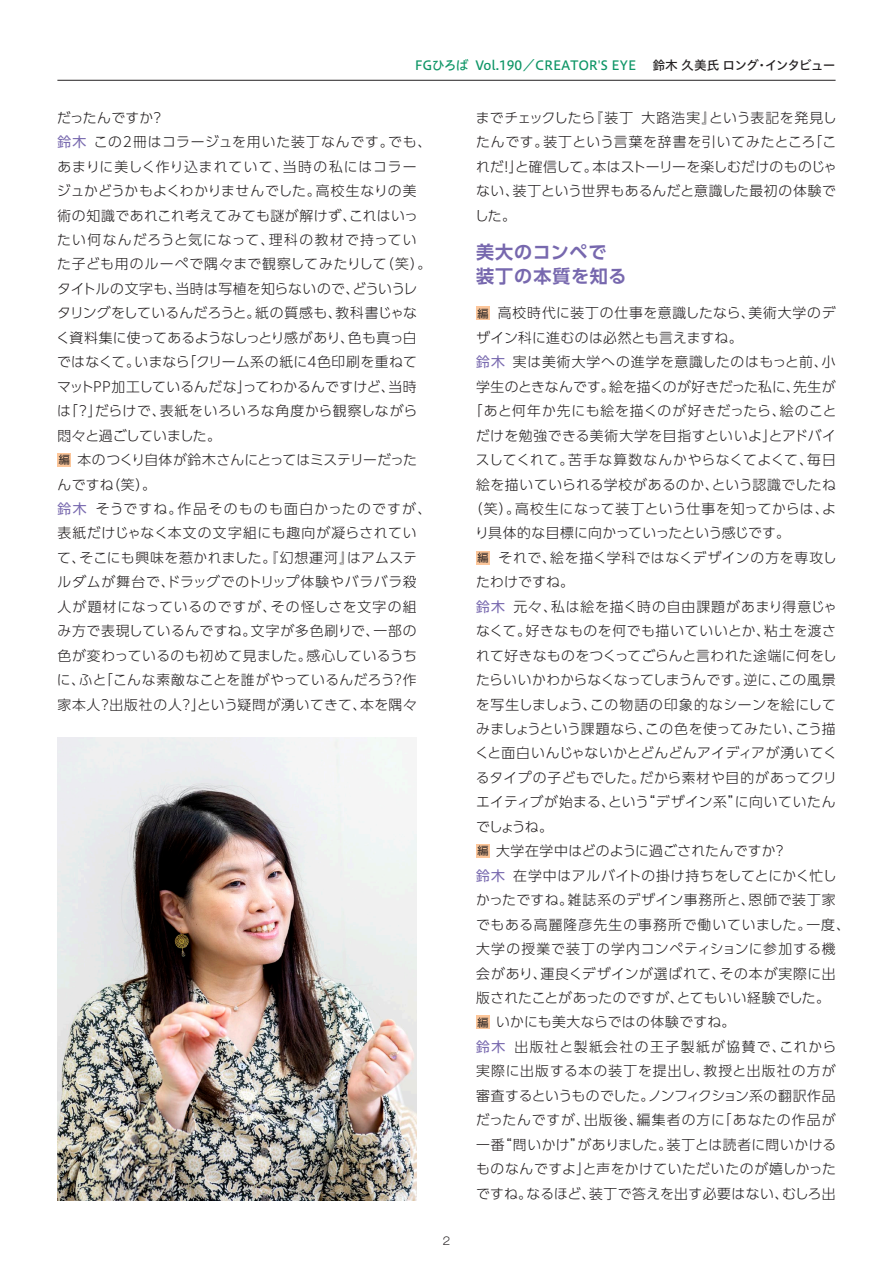
<style>
.page{position:relative;width:893px;height:1263px;background:#fff}
.page>*{position:absolute;margin:0;border:0;box-sizing:border-box;transform-origin:0 0}
.t1{font:700 18px/23.4px "UD Shin Go Pro De";letter-spacing:.05em;color:#7768ae}
.t2{font:300 13.8px/24.5px "UD Shin Go Pro";letter-spacing:.035em;color:#231f20}
.t3{font:300 13.8px "UD Shin Go Pro";letter-spacing:.065em;color:#231f20}
.t4{font:300 13.8px "UD Shin Go Pro";letter-spacing:.015em;color:#231f20}
.t5{font:300 13.8px "UD Shin Go Pro";letter-spacing:.005em;color:#231f20}
.t6{font:300 13.8px "UD Shin Go Pro";letter-spacing:.07em;color:#231f20}
.t7{font:300 13.8px "UD Shin Go Pro";letter-spacing:.055em;color:#231f20}
.t8{font:300 13.8px "UD Shin Go Pro";letter-spacing:-.005em;color:#231f20}
.t9{font:300 13.8px "UD Shin Go Pro";letter-spacing:-.025em;color:#231f20}
.t10{font:300 13.8px "UD Shin Go Pro";letter-spacing:.06em;color:#231f20}
.t11{font:300 13.8px "UD Shin Go Pro";letter-spacing:.085em;color:#231f20}
.t12{font:300 13.8px "UD Shin Go Pro";letter-spacing:.105em;color:#231f20}
.t13{font:300 13.8px "UD Shin Go Pro";letter-spacing:-.02em;color:#231f20}
.t14{font:12.75px "Hiragino UD Sans Std W5";letter-spacing:-.025em;color:#0f9667}
.t15{font:300 10.65px "Gothic MB101 Pro";color:#231f20}
.s1{color:#231f20}
.s2{font-weight:400;color:#7768ae}
.s3{font-family:"Hiragino UD Sans Std W4";font-weight:400;font-size:11.7px}
</style>
<div class="page">
<hr style="left:57px;top:80px;width:779px;height:1px;background:#231f20">
<div style="left:57px;top:453px;width:14px;height:14px;background:#fcc69a"></div>
<div style="left:476px;top:306px;width:14px;height:14px;background:#fcc69a"></div>
<div style="left:476px;top:551px;width:14px;height:13px;background:#fcc69a"></div>
<div style="left:476px;top:844px;width:14px;height:14px;background:#fcc69a"></div>
<div style="left:476px;top:1015px;width:14px;height:14px;background:#fcc69a"></div>
<img style="left:57px;top:738px;width:360px;height:462px">
<p class="t14" style="left:415px;top:55px;width:422px">FGひろば Vol.190／CREATOR'S EYE　 <span class="s1">鈴木 久美氏 ロング・インタビュー</span></p>
<p class="t2" style="left:56px;top:105px;width:377px">だったんですか？<br><span class="s2">鈴木</span> この2冊はコラージュを用いた装丁なんです。でも、あまりに美しく作り込まれていて、当時の私にはコラージュかどうかもよくわかりませんでした。高校生なりの美術の知識であれこれ考えてみても謎が解けず、これはいったい何なんだろうと気になって、理科の教材で持っていた子ども用のルーペで隅々まで観察してみたりして（笑）。タイトルの文字も、当時は写植を知らないので、どういうレタリングをしているんだろうと。紙の質感も、教科書じゃなく資料集に使ってあるようなしっとり感があり、色も真っ白ではなくて。いまなら「クリーム系の紙に４色印刷を重ねてマットPP加工しているんだな」ってわかるんですけど、当時は「？」だらけで、表紙をいろいろな角度から観察しながら悶々と過ごしていました。<br><span class="s3">編</span> 本のつくり自体が鈴木さんにとってはミステリーだったんですね（笑）。<br><span class="s2">鈴木</span> そうですね。作品そのものも面白かったのですが、表紙だけじゃなく本文の文字組にも趣向が凝らされていて、そこにも興味を惹かれました。『幻想運河』はアムステルダムが舞台で、ドラッグでのトリップ体験やバラバラ殺人が題材になっているのですが、その怪しさを文字の組み方で表現しているんですね。文字が多色刷りで、一部の色が変わっているのも初めて見ました。感心しているうちに、ふと「こんな素敵なことを誰がやっているんだろう？作家本人？出版社の人？」という疑問が湧いてきて、本を隅々</p>
<p class="t2" style="left:475px;top:105px;width:364px;text-align:justify">までチェックしたら『装丁 大路浩実』という表記を発見したんです。装丁という言葉を辞書を引いてみたところ「これだ！」と確信して。本はストーリーを楽しむだけのものじゃない、装丁という世界もあるんだと意識した最初の体験でした。</p>
<h1 class="t1" style="left:476px;top:240px;width:152px">美大のコンペで装丁の本質を知る</h1>
<p class="t3" style="left:477px;top:302px;width:360px"><span class="s3">編</span> 高校時代に装丁の仕事を意識したなら、美術大学のデ</p>
<p class="t4" style="left:476px;top:326px;width:268px">ザイン科に進むのは必然とも言えますね。</p>
<p class="t7" style="left:476px;top:351px;width:361px"><span class="s2">鈴木</span> 実は美術大学への進学を意識したのはもっと前、小</p>
<p class="t5" style="left:476px;top:375px;width:361px">学生のときなんです。絵を描くのが好きだった私に、先生が</p>
<p class="t2" style="left:469px;top:398px;width:369px">「あと何年か先にも絵を描くのが好きだったら、絵のこと</p>
<p class="t2" style="left:476px;top:423px;width:361px">だけを勉強できる美術大学を目指すといいよ」とアドバイ</p>
<p class="t2" style="left:476px;top:447px;width:361px">スしてくれて。苦手な算数なんかやらなくてよくて、毎日</p>
<p class="t2" style="left:476px;top:471px;width:361px">絵を描いていられる学校があるのか、という認識でしたね</p>
<p class="t2" style="left:469px;top:496px;width:369px">（笑）。高校生になって装丁という仕事を知ってからは、よ</p>
<p class="t13" style="left:475px;top:522px;width:317px">り具体的な目標に向かっていったという感じです。</p>
<p class="t7" style="left:477px;top:546px;width:361px"><span class="s3">編</span> それで、絵を描く学科ではなくデザインの方を専攻し</p>
<p class="t2" style="left:476px;top:569px;width:100px">たわけですね。</p>
<p class="t3" style="left:476px;top:595px;width:362px"><span class="s2">鈴木</span> 元々、私は絵を描く時の自由課題があまり得意じゃ</p>
<p class="t2" style="left:476px;top:618px;width:361px">なくて。好きなものを何でも描いていいとか、粘土を渡さ</p>
<p class="t2" style="left:476px;top:643px;width:362px">れて好きなものをつくってごらんと言われた途端に何をし</p>
<p class="t5" style="left:476px;top:669px;width:361px">たらいいかわからなくなってしまうんです。逆に、この風景</p>
<p class="t2" style="left:476px;top:692px;width:361px">を写生しましょう、この物語の印象的なシーンを絵にして</p>
<p class="t8" style="left:476px;top:718px;width:361px">みましょうという課題なら、この色を使ってみたい、こう描</p>
<p class="t2" style="left:475px;top:740px;width:363px">くと面白いんじゃないかとどんどんアイディアが湧いてく</p>
<p class="t2" style="left:476px;top:765px;width:363px">るタイプの子どもでした。だから素材や目的があってクリ</p>
<p class="t2" style="left:476px;top:789px;width:361px">エイティブが始まる、という“デザイン系”に向いていたん</p>
<p class="t2" style="left:476px;top:814px;width:78px">でしょうね。</p>
<p class="t4" style="left:477px;top:840px;width:311px"><span class="s3">編</span> 大学在学中はどのように過ごされたんですか？</p>
<p class="t2" style="left:476px;top:863px;width:362px"><span class="s2">鈴木</span> 在学中はアルバイトの掛け持ちをしてとにかく忙し</p>
<p class="t2" style="left:476px;top:887px;width:361px">かったですね。雑誌系のデザイン事務所と、恩師で装丁家</p>
<p class="t6" style="left:476px;top:913px;width:376px">でもある高麗隆彦先生の事務所で働いていました。一度、</p>
<p class="t3" style="left:476px;top:938px;width:361px">大学の授業で装丁の学内コンペティションに参加する機</p>
<p class="t10" style="left:476px;top:962px;width:361px">会があり、運良くデザインが選ばれて、その本が実際に出</p>
<p class="t4" style="left:476px;top:986px;width:355px">版されたことがあったのですが、とてもいい経験でした。</p>
<p class="t2" style="left:477px;top:1009px;width:260px"><span class="s3">編</span> いかにも美大ならではの体験ですね。</p>
<p class="t12" style="left:476px;top:1035px;width:361px"><span class="s2">鈴木</span> 出版社と製紙会社の王子製紙が協賛で、これから</p>
<p class="t11" style="left:476px;top:1060px;width:361px">実際に出版する本の装丁を提出し、教授と出版社の方が</p>
<p class="t9" style="left:476px;top:1084px;width:361px">審査するというものでした。ノンフィクション系の翻訳作品</p>
<p class="t6" style="left:476px;top:1109px;width:361px">だったんですが、出版後、編集者の方に「あなたの作品が</p>
<p class="t2" style="left:476px;top:1132px;width:362px">一番“問いかけ”がありました。装丁とは読者に問いかける</p>
<p class="t2" style="left:476px;top:1156px;width:361px">ものなんですよ」と声をかけていただいたのが嬉しかった</p>
<p class="t2" style="left:476px;top:1181px;width:361px">ですね。なるほど、装丁で答えを出す必要はない、むしろ出</p>
<p class="t15" style="left:443px;top:1232px;width:9px">2</p>
</div>
